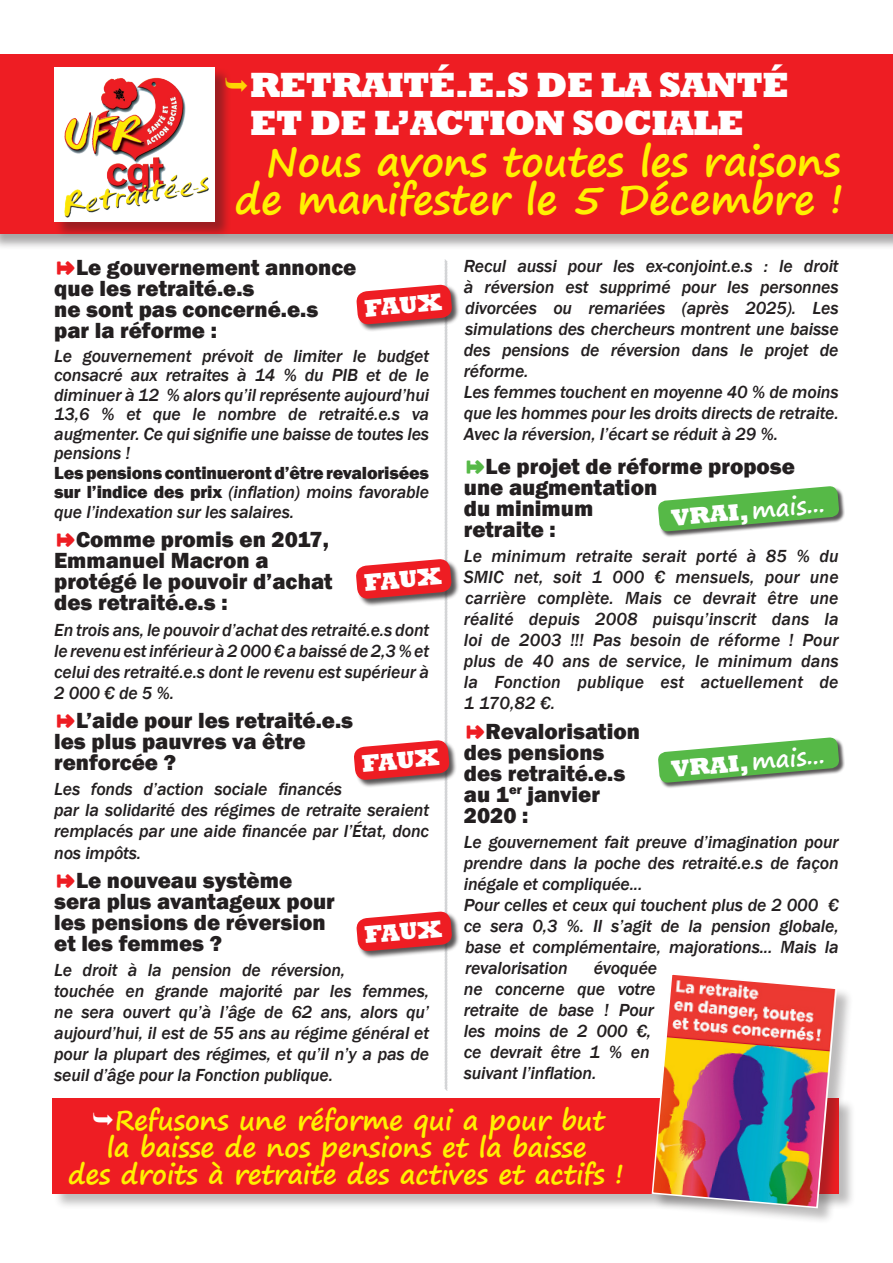
<style>
.page{position:relative;width:893px;height:1263px;background:#fff}
.page>*{position:absolute;margin:0;border:0;box-sizing:border-box;transform-origin:0 0}
.t1{font:700 40.5px/37.5px "Segoe Print";letter-spacing:-.01em;color:#fff101;text-align:center}
.t2{font:800 36px/37.5px "Rockwell";letter-spacing:-.03em;color:#fff}
.txt_courant{font:700 27px "Segoe Print";letter-spacing:-.01em;color:#fff101}
.t3{font:800 24.9px "Rockwell";color:#fff}
.t4{font:700 24px "Segoe Print";color:#fff}
.accroche{font:800 22.5px/21px "Franklin Gothic";color:#231f20}
.txt_courant-2{font:italic 500 18px/21px "Franklin Gothic";letter-spacing:-.01em;color:#231f20;text-align:justify}
.accroche-2{font:italic 500 18px/21px "Franklin Gothic";letter-spacing:-.01em;color:#231f20;text-align:justify}
.txt_courant-3{font:800 18px/19.5px "Franklin Gothic";letter-spacing:-.01em;color:#231f20;text-align:justify}
.s1{color:#ee1d23}
.s2{font-family:"Follow The Arrow";font-weight:400;color:#ee1d23}
.s3{font-weight:500;font-style:italic}
.s4{font-family:"Follow The Arrow";font-weight:400;color:#56b947}
.s5{font-family:"Rockwell";font-weight:800}
</style>
<div class="page">
<div style="left:0;top:54px;width:893px;height:196px;background:#231f20;opacity:.4"></div>
<div style="left:0;top:54px;width:893px;height:180px;background:#ee1d23"></div>
<div style="left:54px;top:68px;width:177px;height:171px;background:#231f20;opacity:.4"></div>
<div style="left:54px;top:67px;width:161px;height:155px;background:#fff"></div>
<img style="left:64px;top:77px;width:145px;height:141px">
<div style="left:357px;top:285px;width:103px;height:48px;background:#231f20;opacity:.75"></div>
<div style="left:356px;top:560px;width:104px;height:47px;background:#231f20;opacity:.75"></div>
<div style="left:354px;top:741px;width:104px;height:47px;background:#231f20;opacity:.75"></div>
<div style="left:357px;top:912px;width:103px;height:47px;background:#231f20;opacity:.75"></div>
<svg style="left:354px;top:259px;width:99px;height:832px"></svg>
<div style="left:658px;top:486px;width:187px;height:52px;background:#231f20;opacity:.75"></div>
<svg style="left:658px;top:486px;width:182px;height:46px"></svg>
<div style="left:658px;top:738px;width:187px;height:51px;background:#231f20;opacity:.75"></div>
<svg style="left:658px;top:737px;width:182px;height:46px"></svg>
<div style="left:53px;top:1098px;width:803px;height:112px;background:#231f20;opacity:.3"></div>
<div style="left:53px;top:1098px;width:786px;height:95px;background:#ee1d23"></div>
<div style="left:652px;top:974px;width:201px;height:250px;background:#231f20;opacity:.3"></div>
<img style="left:651px;top:974px;width:187px;height:235px">
<svg style="left:226px;top:78px;width:5px;height:14px"></svg>
<p class="t2" style="left:250px;top:67px;width:541px">RETRAITÉ.E.S DE LA SANTÉ<br>ET DE L’ACTION SOCIALE</p>
<p class="t1" style="left:235px;top:142px;width:639px">Nous avons toutes les raisons<br>de manifester le 5 Décembre ! <span class="s1">!</span></p>
<p class="accroche" style="left:54px;top:257px;width:304px"><span class="s2">U</span>Le gouvernement annonce que les retraité.e.s<br>ne sont pas concerné.e.s par la réforme :</p>
<p class="txt_courant-2" style="left:54px;top:346px;width:377px;line-height:19.5px">Le gouvernement prévoit de limiter le budget consacré aux retraites à 14 % du PIB et de le diminuer à 12 % alors qu’il représente aujourd’hui 13,6 % et que le nombre de retraité.e.s va augmenter. Ce qui signifie une baisse de toutes les pensions !</p>
<p class="txt_courant-3" style="left:54px;top:463px;width:377px">Les pensions continueront d’être revalorisées sur l’indice des prix <span class="s3">(inflation) moins favorable que l’indexation sur les salaires.</span></p>
<p class="accroche" style="left:54px;top:529px;width:280px"><span class="s2">U</span>Comme promis en 2017,<br>Emmanuel Macron a protégé le pouvoir d’achat des retraité.e.s :</p>
<p class="txt_courant-2" style="left:54px;top:619px;width:377px">En trois ans, le pouvoir d’achat des retraité.e.s dont le revenu est inférieur à 2 000 € a baissé de 2,3 % et celui des retraité.e.s dont le revenu est supérieur à 2 000 € de 5 %.</p>
<p class="accroche" style="left:54px;top:710px;width:300px"><span class="s2">U</span>L’aide pour les retraité.e.s les plus pauvres va être renforcée ?</p>
<p class="txt_courant-2" style="left:54px;top:779px;width:376px;text-align:left">Les fonds d’action sociale financés<br>par la solidarité des régimes de retraite seraient remplacés par une aide financée par l’État, donc nos impôts.</p>
<p class="accroche" style="left:54px;top:870px;width:282px"><span class="s2">U</span>Le nouveau système sera plus avantageux pour les pensions de réversion et les femmes ?</p>
<p class="txt_courant-2" style="left:54px;top:960px;width:377px;text-align:left">Le droit à la pension de réversion,<br>touchée en grande majorité par les femmes, ne sera ouvert qu’à l’âge de 62 ans, alors qu’ aujourd’hui, il est de 55 ans au régime général et pour la plupart des régimes, et qu’il n’y a pas de seuil d’âge pour la Fonction publique.</p>
<p class="t3" style="left:363px;top:294px;width:79px;rotate:-5deg">FAUX</p>
<p class="t3" style="left:363px;top:568px;width:79px;rotate:-5deg">FAUX</p>
<p class="t3" style="left:361px;top:749px;width:79px;rotate:-5deg">FAUX</p>
<p class="t3" style="left:363px;top:921px;width:79px;rotate:-5deg">FAUX</p>
<p class="txt_courant-2" style="left:464px;top:256px;width:376px">Recul aussi pour les ex-conjoint.e.s : le droit à réversion est supprimé pour les personnes divorcées ou remariées (après 2025). Les simulations des chercheurs montrent une baisse des pensions de réversion dans le projet de réforme.</p>
<p class="txt_courant-2" style="left:464px;top:382px;width:376px">Les femmes touchent en moyenne 40 % de moins que les hommes pour les droits directs de retraite.<br>Avec la réversion, l’écart se réduit à 29 %.</p>
<p class="accroche" style="left:464px;top:456px;width:333px"><span class="s4">U</span>Le projet de réforme propose une augmentation<br>du minimum<br>retraite :</p>
<p class="txt_courant-2" style="left:464px;top:546px;width:376px">Le minimum retraite serait porté à 85 % du SMIC net, soit 1 000 € mensuels, pour une carrière complète. Mais ce devrait être une réalité depuis 2008 puisqu’inscrit dans la loi de 2003 !!! Pas besoin de réforme ! Pour plus de 40 ans de service, le minimum dans la Fonction publique est actuellement de 1 170,82 €.</p>
<p class="accroche" style="left:464px;top:720px;width:178px"><span class="s2">U</span>Revalorisation des pensions des retraité.e.s au 1<sup>er</sup> janvier<br>2020 :</p>
<p class="accroche-2" style="left:464px;top:831px;width:376px">Le gouvernement fait preuve d’imagination pour prendre dans la poche des retraité.e.s de façon inégale et compliquée...</p>
<p class="accroche-2" style="left:464px;top:894px;width:376px">Pour celles et ceux qui touchent plus de 2 000 € ce sera 0,3 %. Il s’agit de la pension globale, base et complémentaire, majorations... Mais la revalorisation</p>
<p class="t4" style="left:669px;top:495px;width:155px;rotate:-5deg"><span class="s5">VRAI,</span> mais...</p>
<p class="t4" style="left:669px;top:747px;width:155px;rotate:-5deg"><span class="s5">VRAI,</span> mais...</p>
<p class="accroche-2" style="left:464px;top:957px;width:195px;text-align:left;text-indent:130px">évoquée ne concerne que votre retraite de base ! Pour les moins de 2 000 €, ce devrait être 1 % en suivant l’inflation.</p>
<p class="txt_courant" style="left:115px;top:1096px;width:492px">Refusons une réforme qui a pour but</p>
<p class="txt_courant" style="left:107px;top:1123px;width:482px">la baisse de nos pensions et la baisse</p>
<p class="txt_courant" style="left:68px;top:1150px;width:557px">des droits à retraite des actives et actifs !</p>
</div>
